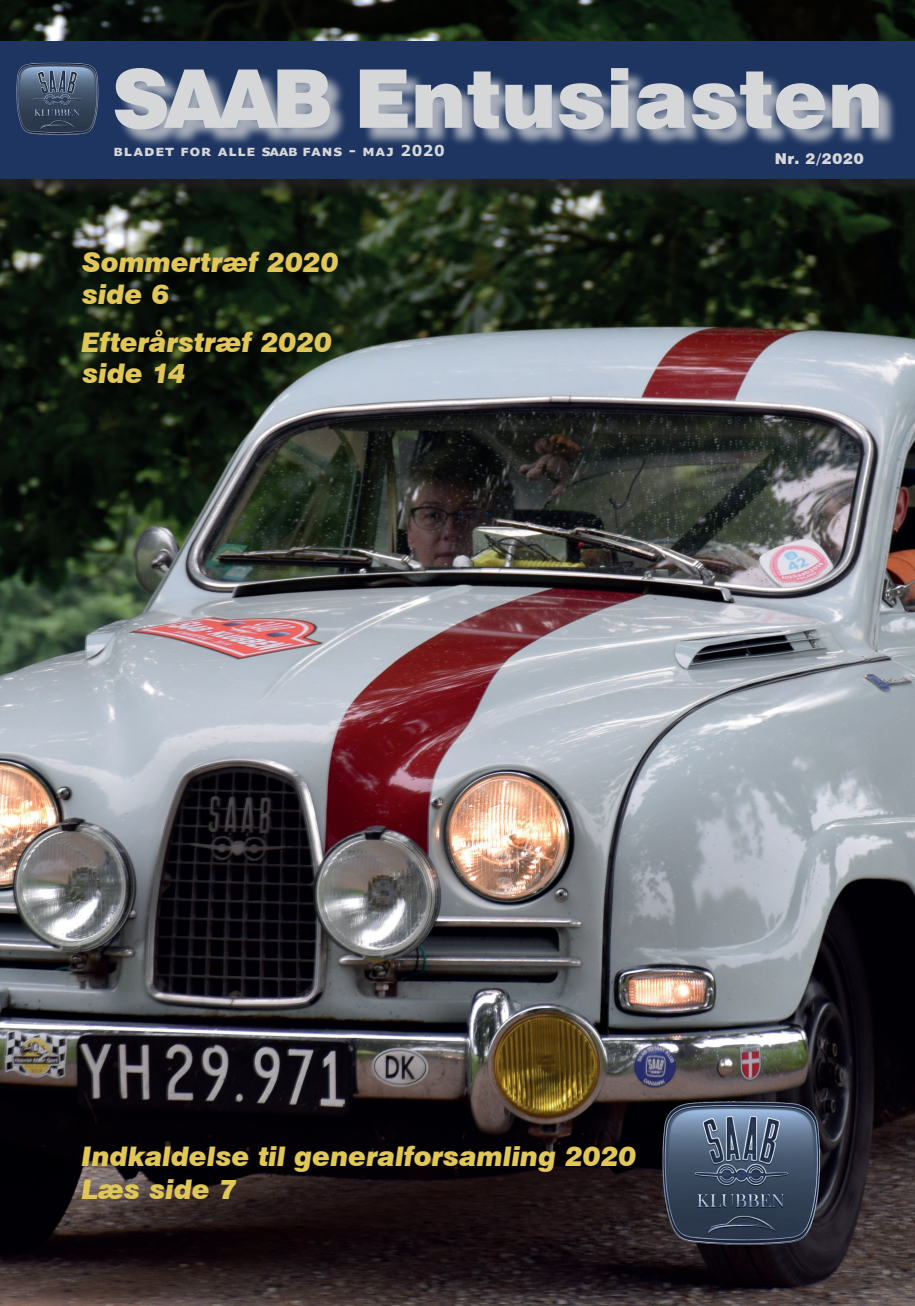
<style>
.page{position:relative;width:915px;height:1306px;background:#fff}
.page>*{position:absolute;margin:0;border:0;box-sizing:border-box;transform-origin:0 0}
.Underrubrik{font:italic 900 27px "Swiss 721 BT";color:#e1c757}
.t1{font:700 15px "Verdana";letter-spacing:.045em;color:#d6d7d8}
.t2{font:900 15px "Swiss 721 BT";letter-spacing:.055em;color:#d6d7d8}
</style>
<div class="page">
<img style="left:0;top:0;width:914px;height:1305px">
<img style="left:630px;top:1092px;width:226px;height:172px">
<div style="left:0;top:43px;width:914px;height:156px;background:#231f20;opacity:.75"></div>
<div style="left:0;top:42px;width:914px;height:137px;background:#1e3561"></div>
<div style="left:117px;top:70px;width:780px;height:78px;background:#d6d7d8;opacity:.75"></div>
<svg style="left:117px;top:68px;width:761px;height:61px"></svg>
<img style="left:16px;top:62px;width:101px;height:74px">
<p class="t1" style="left:114px;top:140px;width:332px">Bladet for alle SAAB fans - Maj 2020</p>
<p class="Underrubrik" style="left:82px;top:245px;width:258px">Sommertræf 2020</p>
<p class="Underrubrik" style="left:82px;top:278px;width:89px">side 6</p>
<p class="Underrubrik" style="left:81px;top:326px;width:252px">Efterårstræf 2020</p>
<p class="Underrubrik" style="left:82px;top:357px;width:104px">side 14</p>
<p class="t2" style="left:774px;top:149px;width:90px">Nr. 2/2020</p>
<p class="Underrubrik" style="left:82px;top:1139px;width:556px">Indkaldelse til generalforsamling 2020</p>
<p class="Underrubrik" style="left:82px;top:1172px;width:157px">Læs side 7</p>
</div>
